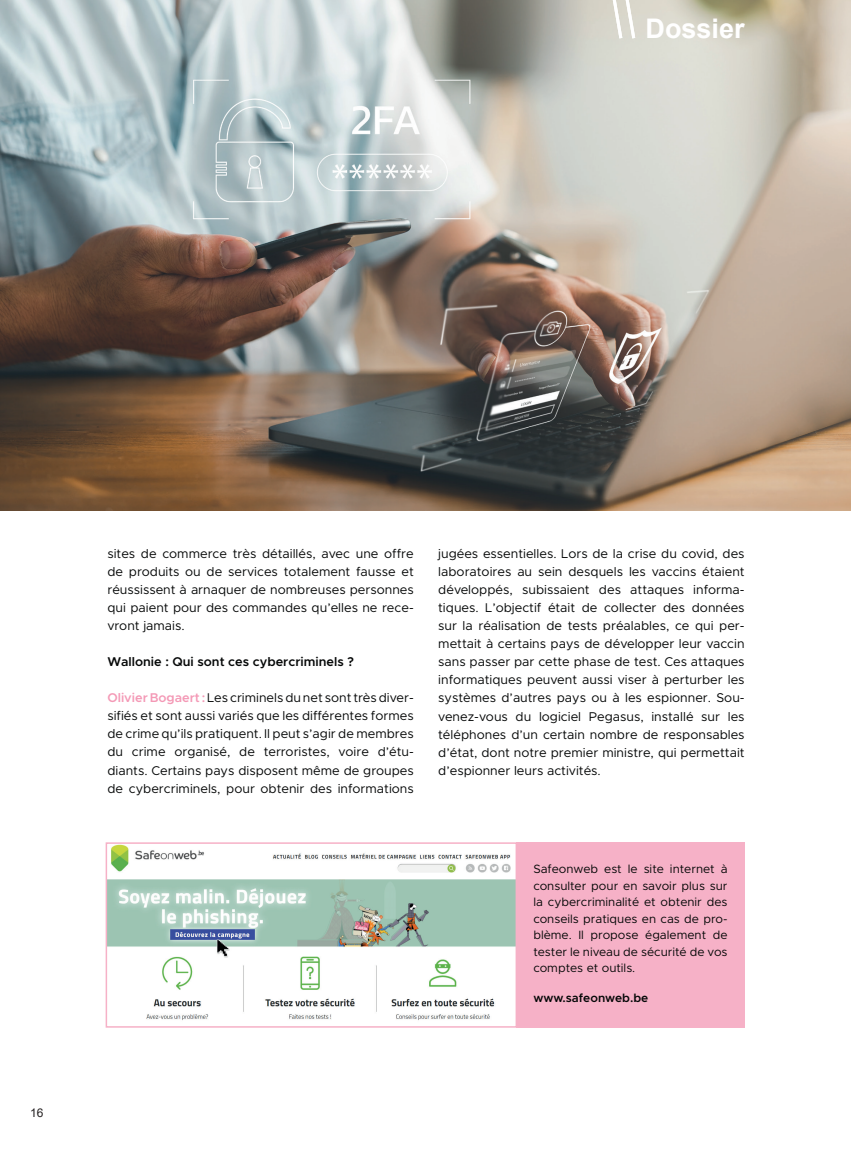
<style>
.page{position:relative;width:851px;height:1170px;background:#fff}
.page>*{position:absolute;margin:0;border:0;box-sizing:border-box;transform-origin:0 0}
.t1{font:700 27px "Arial";color:#fff}
.t2{font:12.75px/18px "Metropolis";color:#050707;text-align:justify}
.t3{font:600 12.75px "Metropolis";color:#050707}
.t4{font:12px/16.5px "Metropolis";color:#050707;text-align:justify}
.t5{font:600 12px "Metropolis";color:#050707}
.t6{font:12px "Arial";color:#231f20}
.s1{font-weight:600;color:#f499b6}
</style>
<div class="page">
<img style="left:0;top:0;width:850px;height:510px">
<svg style="left:607px;top:0;width:30px;height:42px"></svg>
<div style="left:516px;top:842px;width:228px;height:185px;background:#f6b1c7"></div>
<img style="left:109px;top:845px;width:405px;height:175px">
<div style="left:106px;top:842px;width:411px;height:185px;border:2px solid #f6b1c7"></div>
<h1 class="t1" style="left:645px;top:9px;width:101px">Dossier</h1>
<p class="t6" style="left:30px;top:1104px;width:15px">16</p>
<p class="t2" style="left:107px;top:545px;width:308px">sites de commerce très détaillés, avec une offre de produits ou de services totalement fausse et réussissent à arnaquer de nombreuses personnes qui paient pour des commandes qu’elles ne rece&shy;vront jamais.</p>
<p class="t3" style="left:107px;top:654px;width:248px">Wallonie : Qui sont ces cybercriminels ?</p>
<p class="t2" style="left:107px;top:689px;width:308px"><span class="s1">Olivier Bogaert :</span> Les criminels du net sont très diver&shy;sifiés et sont aussi variés que les différentes formes de crime qu’ils pratiquent. Il peut s’agir de membres du crime organisé, de terroristes, voire d’étu&shy;diants. Certains pays disposent même de groupes de cybercriminels, pour obtenir des informations</p>
<p class="t2" style="left:438px;top:545px;width:308px">jugées essentielles. Lors de la crise du covid, des laboratoires au sein desquels les vaccins étaient développés, subissaient des attaques informa&shy;tiques. L’objectif était de collecter des données sur la réalisation de tests préalables, ce qui per&shy;mettait à certains pays de développer leur vaccin sans passer par cette phase de test. Ces attaques informatiques peuvent aussi viser à perturber les systèmes d’autres pays ou à les espionner. Sou&shy;venez-vous du logiciel Pegasus, installé sur les téléphones d’un certain nombre de responsables d’état, dont notre premier ministre, qui permettait d’espionner leurs activités.</p>
<p class="t4" style="left:533px;top:860px;width:196px">Safeonweb est le site internet à consulter pour en savoir plus sur la cybercriminalité et obtenir des conseils pratiques en cas de pro&shy;blème. Il propose également de tester le niveau de sécurité de vos comptes et outils.</p>
<p class="t5" style="left:533px;top:989px;width:116px">www.safeonweb.be</p>
</div>
